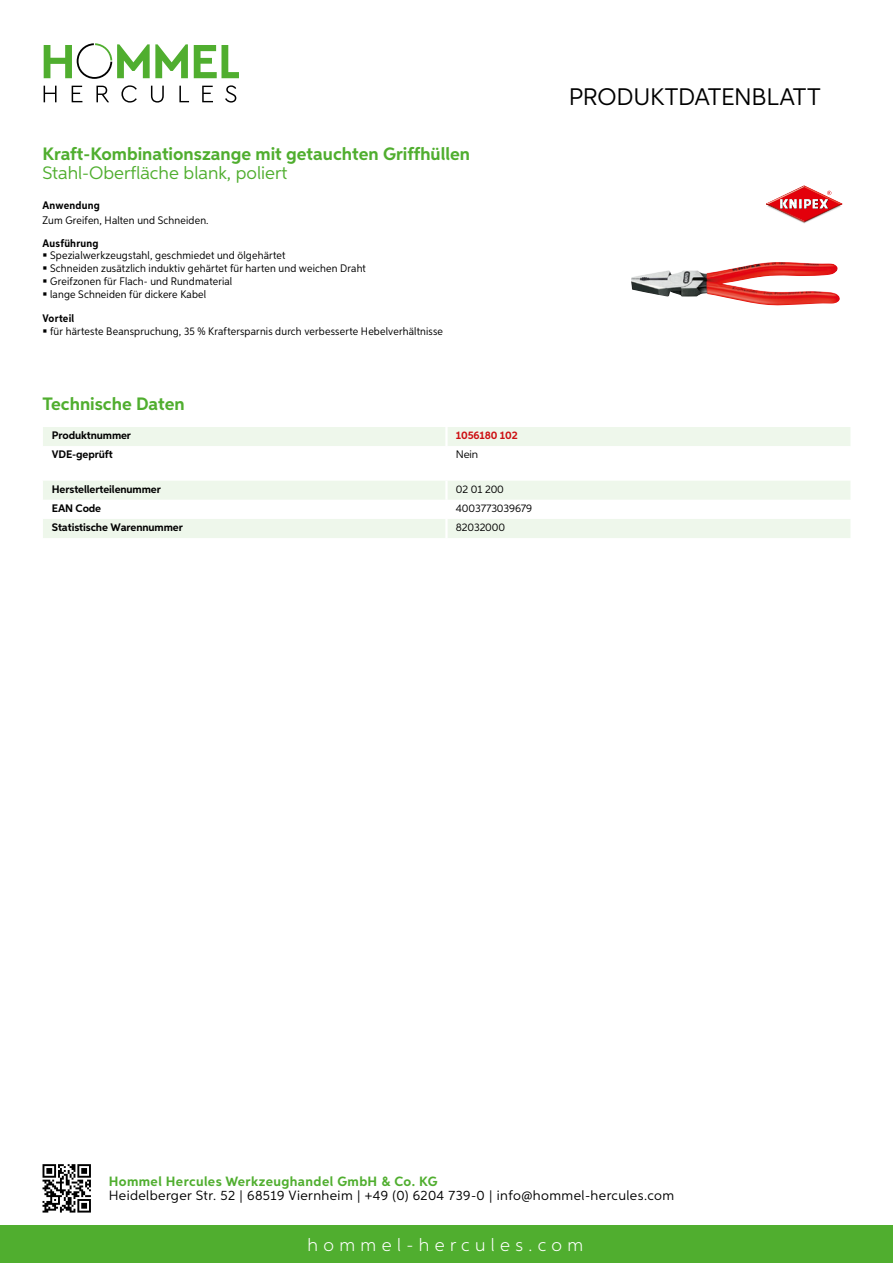
<style>
.page{position:relative;width:893px;height:1263px;background:#fff}
.page>*{position:absolute;margin:0;border:0;box-sizing:border-box;transform-origin:0 0}
.t1{font:24px "Aspira";letter-spacing:-.01em;color:#000}
.t2{font:700 18px "Aspira";color:#50ae2f}
.t3{font:18px "Aspira";color:#50ae2f}
.t4{font:300 18px "Aspira";letter-spacing:.3em;color:#fff}
.t5{font:13.5px "Aspira";letter-spacing:.03em;color:#000}
.t6{font:700 13.5px "Aspira";letter-spacing:.03em;color:#50ae2f}
.t7{font:10.95px/12.8px "Aspira Nar";letter-spacing:.015em;color:#000}
.t8{font:700 10.95px "Aspira";letter-spacing:-.01em;color:#000}
.t9{font:10.95px "Aspira";letter-spacing:-.01em;color:#000}
.t10{font:700 10.95px "Aspira Nar";letter-spacing:.02em;color:#000}
.t11{font:700 10.95px "Aspira";letter-spacing:-.01em;color:#cd1013}
</style>
<div class="page">
<div style="left:0;top:1226px;width:893px;height:37px;background:#50ae2f"></div>
<svg style="left:43px;top:1164px;width:48px;height:48px"></svg>
<svg style="left:194px;top:45px;width:45px;height:33px"></svg>
<svg style="left:44px;top:43px;width:144px;height:36px"></svg>
<svg style="left:44px;top:86px;width:13px;height:16px"></svg>
<svg style="left:72px;top:86px;width:10px;height:16px"></svg>
<svg style="left:96px;top:86px;width:13px;height:16px"></svg>
<svg style="left:121px;top:85px;width:16px;height:18px"></svg>
<svg style="left:151px;top:86px;width:13px;height:17px"></svg>
<svg style="left:179px;top:86px;width:10px;height:16px"></svg>
<svg style="left:202px;top:86px;width:11px;height:16px"></svg>
<svg style="left:225px;top:85px;width:11px;height:18px"></svg>
<div style="left:43px;top:427px;width:807px;height:19px;background:#eef7eb"></div>
<svg style="left:43px;top:481px;width:807px;height:57px"></svg>
<hr style="left:445px;top:519px;width:3px;height:19px;background:#fff">
<img style="left:631px;top:262px;width:209px;height:44px">
<svg style="left:766px;top:186px;width:76px;height:38px"></svg>
<h2 class="t2" style="left:43px;top:142px;width:429px">Kraft-Kombinationszange mit getauchten Griffhüllen</h2>
<h2 class="t3" style="left:43px;top:162px;width:246px">Stahl-Oberfläche blank, poliert</h2>
<p class="t10" style="left:43px;top:199px;width:59px">Anwendung</p>
<p class="t7" style="left:43px;top:214px;width:168px">Zum Greifen, Halten und Schneiden.</p>
<p class="t10" style="left:43px;top:236px;width:58px">Ausführung</p>
<p class="t7" style="left:50px;top:249px;width:317px">Spezialwerkzeugstahl, geschmiedet und ölgehärtet<br>Schneiden zusätzlich induktiv gehärtet für harten und weichen Draht Greifzonen für Flach- und Rundmaterial<br>lange Schneiden für dickere Kabel</p>
<p class="t10" style="left:43px;top:311px;width:33px">Vorteil</p>
<p class="t7" style="left:50px;top:324px;width:394px">für härteste Beanspruchung, 35 % Kraftersparnis durch verbesserte Hebelverhältnisse</p>
<h2 class="t2" style="left:43px;top:393px;width:144px">Technische Daten</h2>
<p class="t8" style="left:52px;top:428px;width:81px">Produktnummer</p>
<p class="t11" style="left:456px;top:428px;width:63px">1056180 102</p>
<p class="t8" style="left:52px;top:448px;width:63px">VDE-geprüft</p>
<p class="t9" style="left:456px;top:448px;width:24px">Nein</p>
<p class="t8" style="left:52px;top:482px;width:111px">Herstellerteilenummer</p>
<p class="t9" style="left:456px;top:482px;width:50px">02 01 200</p>
<p class="t8" style="left:52px;top:501px;width:51px">EAN Code</p>
<p class="t9" style="left:456px;top:501px;width:78px">4003773039679</p>
<p class="t8" style="left:52px;top:520px;width:132px">Statistische Warennummer</p>
<p class="t9" style="left:456px;top:520px;width:51px">82032000</p>
<h1 class="t1" style="left:569px;top:82px;width:253px">Produktdatenblatt</h1>
<p class="t6" style="left:109px;top:1172px;width:330px">Hommel Hercules Werkzeughandel GmbH &amp; Co. KG</p>
<p class="t5" style="left:109px;top:1187px;width:567px">Heidelberger Str. 52 | 68519 Viernheim | +49 (0) 6204 739-0 | info@hommel-hercules.com</p>
<h2 class="t4" style="left:307px;top:1234px;width:277px">hommel-hercules.com</h2>
</div>
